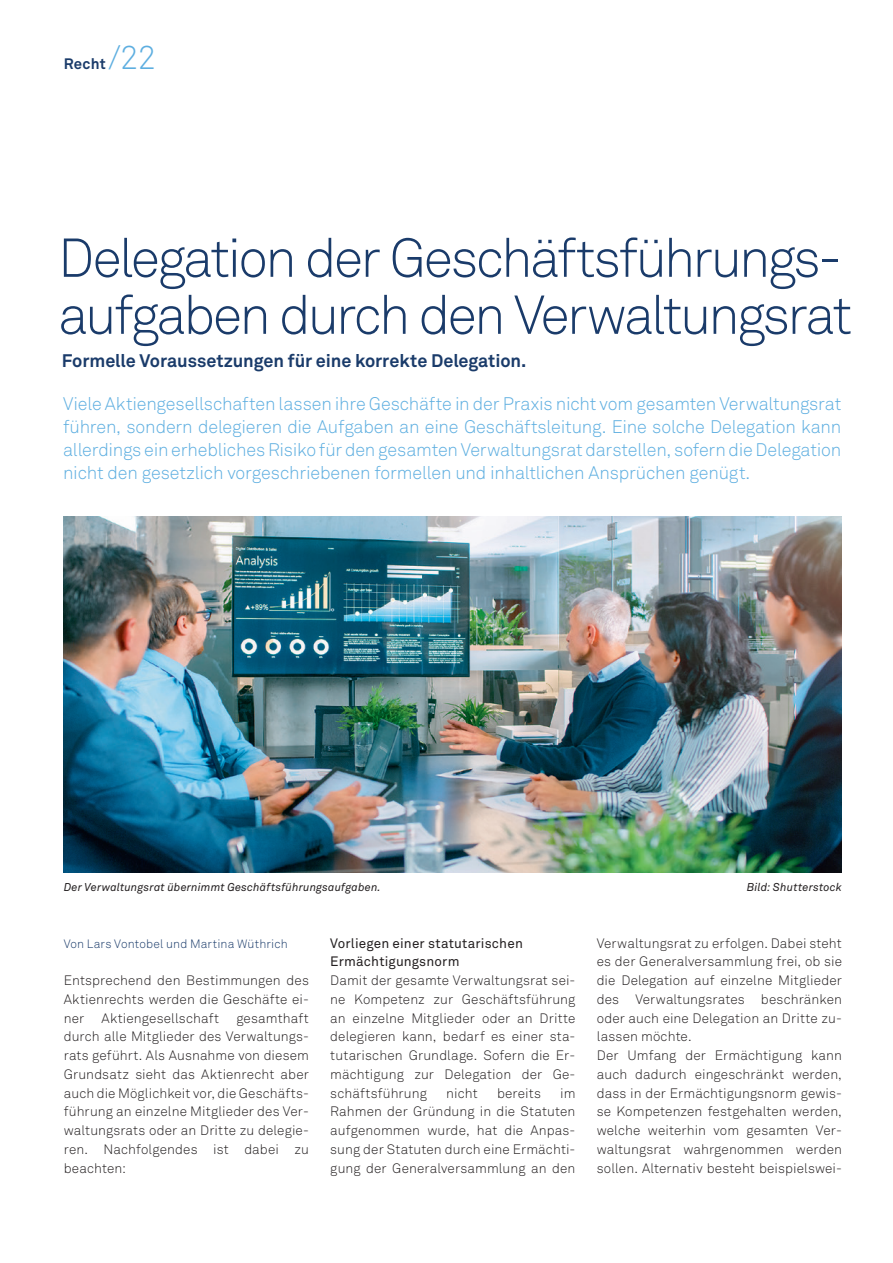
<style>
.page{position:relative;width:893px;height:1263px;background:#fff}
.page>*{position:absolute;margin:0;border:0;box-sizing:border-box;transform-origin:0 0}
.IHK_Fokus_Head{font:300 54px/57px "Akkurat";letter-spacing:-.05em;color:#1a3b6a}
.IHK_Fokus_Lead{font:300 18px/23.2px "Akkurat";letter-spacing:-.01em;color:#5daee0;text-align:justify}
.IHK_Fokus_Head-2{font:700 18px "Akkurat";letter-spacing:-.005em;color:#1a3b6a}
.t1{font:700 15px "Akkurat";letter-spacing:.015em;color:#1a3b6a}
.IHK_Fokus_Fliesstext{font:300 13.5px/18.8px "Akkurat";letter-spacing:.01em;color:#231f20;text-align:justify}
.IHK_Fokus_UT_linksbü{font:13.5px/18.8px "Akkurat";letter-spacing:.015em;color:#231f20}
.IHK_Fokus_Autor{font:300 12px "Akkurat";letter-spacing:.015em;color:#1a3b6a}
.IHK_Fokus_Legende{font:italic 11.25px "Akkurat";letter-spacing:.01em;color:#231f20}
.s1{font-weight:300;font-size:33px;color:#5daee0}
</style>
<div class="page">
<img style="left:64px;top:516px;width:778px;height:357px">
<p class="t1" style="left:64px;top:54px;width:93px">Recht <span class="s1">/22</span></p>
<p class="IHK_Fokus_Head" style="left:58px;top:230px;width:796px">Delegation der Geschäftsführungs&shy;aufgaben durch den Verwaltungsrat</p>
<p class="IHK_Fokus_Head-2" style="left:62px;top:349px;width:466px">Formelle Voraussetzungen für eine korrekte Delegation.</p>
<p class="IHK_Fokus_Lead" style="left:63px;top:392px;width:780px">Viele Aktiengesellschaften lassen ihre Geschäfte in der Praxis nicht vom gesamten Verwaltungsrat führen, sondern delegieren die Aufgaben an eine Geschäftsleitung. Eine solche Delegation kann allerdings ein erhebliches Risiko für den gesamten Verwaltungsrat darstellen, sofern die Delegation nicht den gesetzlich vorgeschriebenen formellen und inhaltlichen Ansprüchen genügt.</p>
<p class="IHK_Fokus_Legende" style="left:64px;top:881px;width:319px">Der Verwaltungsrat übernimmt Geschäftsführungsaufgaben.</p>
<p class="IHK_Fokus_Legende" style="left:747px;top:881px;width:97px">Bild: Shutterstock</p>
<p class="IHK_Fokus_Autor" style="left:64px;top:936px;width:225px">Von Lars Vontobel und Martina Wüthrich</p>
<p class="IHK_Fokus_Fliesstext" style="left:64px;top:971px;width:247px">Entsprechend den Bestimmungen des Aktienrechts werden die Geschäfte ei&shy;ner</p>
<p class="IHK_Fokus_Fliesstext" style="left:64px;top:1009px;width:247px;text-indent:173px">gesamthaft durch alle Mitglieder des Verwaltungs&shy;rats geführt. Als Ausnahme von diesem Grundsatz sieht das Aktienrecht aber auch die Möglichkeit vor, die Geschäfts&shy;führung an einzelne Mitglieder des Ver&shy;waltungsrats oder an Dritte zu delegie&shy;ren. Nachfolgendes ist dabei zu beachten:</p>
<p class="IHK_Fokus_Fliesstext" style="left:102px;top:1009px;width:119px">Aktiengesellschaft</p>
<p class="IHK_Fokus_UT_linksbü" style="left:330px;top:934px;width:194px">Vorliegen einer statutarischen<br>Ermächtigungsnorm</p>
<p class="IHK_Fokus_Fliesstext" style="left:330px;top:971px;width:247px">Damit der gesamte Verwaltungsrat sei&shy;ne Kompetenz zur Geschäftsführung an einzelne Mitglieder oder an Dritte delegieren kann, bedarf es einer sta&shy;tutarischen Grundlage. Sofern die Er&shy;mächtigung zur Delegation der Ge&shy;schäftsführung</p>
<p class="IHK_Fokus_Fliesstext" style="left:446px;top:1084px;width:33px">nicht</p>
<p class="IHK_Fokus_Fliesstext" style="left:497px;top:1084px;width:45px">bereits</p>
<p class="IHK_Fokus_Fliesstext" style="left:330px;top:1084px;width:247px;text-indent:230px">im Rahmen der Gründung in die Statuten aufgenommen wurde, hat die Anpas&shy;sung der Statuten durch eine Ermächti&shy;gung der Generalversammlung an den</p>
<p class="IHK_Fokus_Fliesstext" style="left:597px;top:934px;width:247px">Verwaltungsrat zu erfolgen. Dabei steht es der Generalversammlung frei, ob sie die Delegation auf einzelne Mitglieder des Verwaltungsrates beschränken oder auch eine Delegation an Dritte zu&shy;lassen möchte.</p>
<p class="IHK_Fokus_Fliesstext" style="left:597px;top:1046px;width:247px">Der Umfang der Ermächtigung kann auch dadurch eingeschränkt werden, dass in der Ermächtigungsnorm gewis&shy;se Kompetenzen festgehalten werden, welche weiterhin vom gesamten Ver&shy;waltungsrat wahrgenommen werden sollen. Alternativ besteht beispielswei-</p>
</div>
